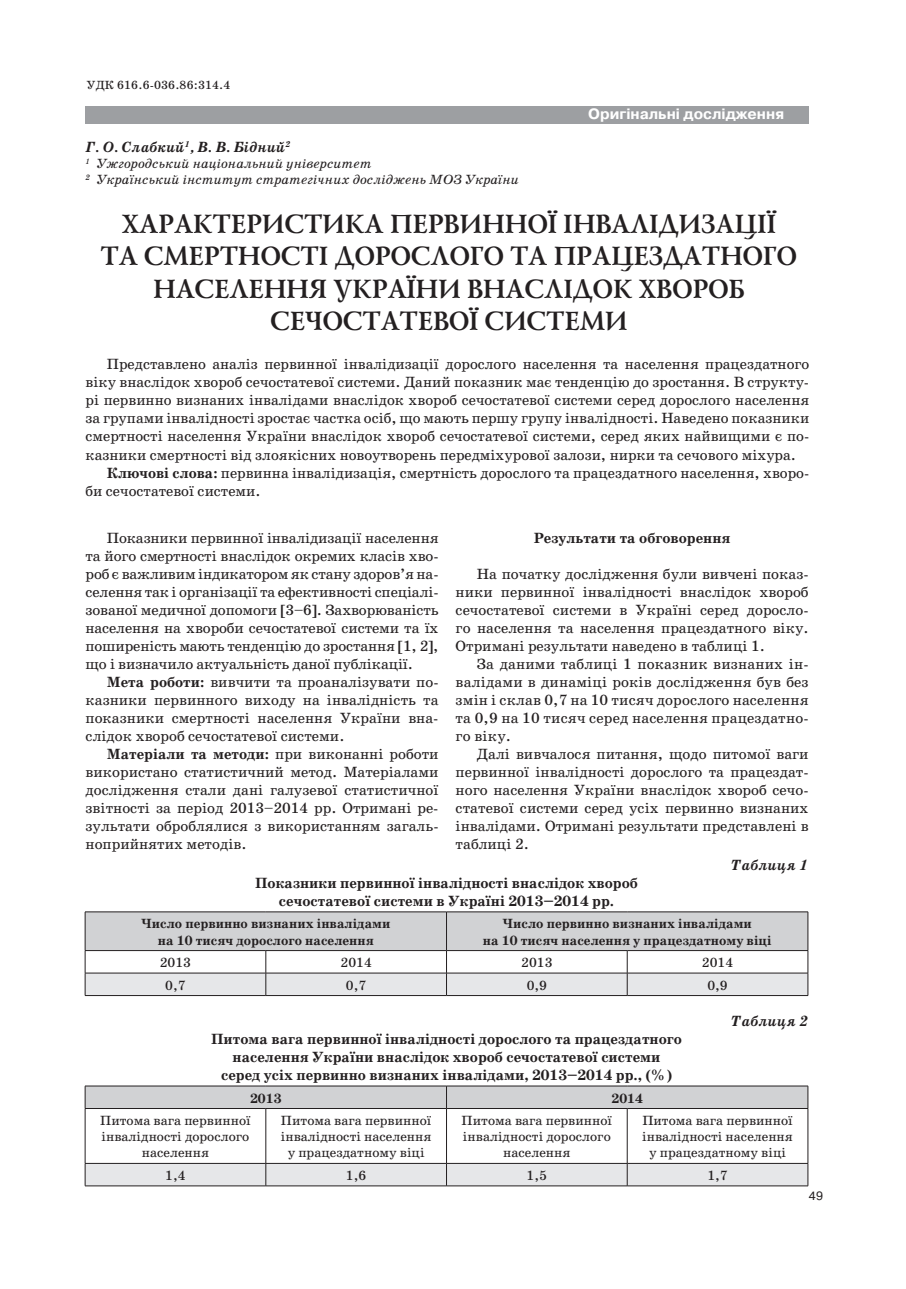
<style>
.page{position:relative;width:906px;height:1289px;background:#fff}
.page>*{position:absolute;margin:0;border:0;box-sizing:border-box;transform-origin:0 0}
.t1{font:700 27px "Lazurski C";color:#231f20}
.t2{font:15px/18px "School Book C";color:#231f20;text-align:justify}
.t3{font:700 15px/18px "School Book C";color:#231f20;text-align:center}
.t4{font:italic 700 15px "School Book C";color:#231f20}
.t5{font:700 15px "Pragmatica C";color:#fff}
.t6{font:13.5px/16.2px "School Book C";color:#231f20;text-align:center}
.t7{font:700 13.5px/16.2px "School Book C";color:#231f20;text-align:center}
.t8{font:italic 13.5px/16.2px "School Book C";color:#231f20}
.t9{font:12px "School Book C";letter-spacing:.01em;color:#231f20}
.t10{font:12px "Pragmatica C";color:#231f20}
.s1{font-weight:700}
</style>
<div class="page">
<div style="left:86px;top:106px;width:722px;height:18px;background:#9d9fa2"></div>
<svg style="left:85px;top:911px;width:723px;height:84px"></svg>
<hr style="left:85px;top:995px;width:181px;height:1px;background:#231f20">
<hr style="left:266px;top:995px;width:180px;height:1px;background:#231f20">
<hr style="left:446px;top:995px;width:181px;height:1px;background:#231f20">
<hr style="left:627px;top:995px;width:181px;height:1px;background:#231f20">
<svg style="left:85px;top:1085px;width:723px;height:100px"></svg>
<hr style="left:85px;top:1185px;width:181px;height:1px;background:#231f20">
<hr style="left:266px;top:1185px;width:180px;height:1px;background:#231f20">
<hr style="left:446px;top:1185px;width:181px;height:1px;background:#231f20">
<hr style="left:627px;top:1185px;width:181px;height:1px;background:#231f20">
<p class="t9" style="left:87px;top:79px;width:145px">УДК 616.6-036.86:314.4</p>
<p class="t5" style="left:588px;top:105px;width:197px">Оригінальні дослідження</p>
<p class="t4" style="left:86px;top:139px;width:206px">Г. О. Слабкий<sup>1</sup>, В. В. Бідний<sup>2</sup></p>
<p class="t8" style="left:86px;top:155px;width:435px"><sup>1</sup> Ужгородський національний університет<br><sup>2</sup> Український інститут стратегічних досліджень МОЗ України</p>
<h1 class="t1" style="left:120px;top:208px;width:20px">ХАРАКТЕРИСТИКА</h1>
<h1 class="t1" style="left:388px;top:208px;width:21px">ПЕРВИНН</h1>
<h1 class="t1" style="left:526px;top:208px;width:54px">ОЇІНВАЛІДИ</h1>
<h1 class="t1" style="left:699px;top:208px;width:31px">ЗАЦІЇ</h1>
<h1 class="t1" style="left:99px;top:241px;width:64px">ТА СМЕРТН</h1>
<h1 class="t1" style="left:259px;top:241px;width:37px">ОСТІ</h1>
<h1 class="t1" style="left:333px;top:241px;width:239px">ДОРОСЛОГО ТА ПРАЦЕ</h1>
<h1 class="t1" style="left:647px;top:241px;width:36px">ЗДАТН</h1>
<h1 class="t1" style="left:741px;top:241px;width:56px">ОГО</h1>
<h1 class="t1" style="left:152px;top:273px;width:21px">НАСЕЛЕННЯ</h1>
<h1 class="t1" style="left:332px;top:273px;width:20px">УКРАЇНИ</h1>
<h1 class="t1" style="left:466px;top:273px;width:19px">ВНАСЛІД</h1>
<h1 class="t1" style="left:591px;top:273px;width:152px">ОК ХВОРОБ</h1>
<h1 class="t1" style="left:269px;top:305px;width:18px">СЕЧ</h1>
<h1 class="t1" style="left:321px;top:305px;width:39px">ОСТАТЕВ</h1>
<h1 class="t1" style="left:447px;top:305px;width:57px">ОЇСИСТЕМИ</h1>
<p class="t2" style="left:107px;top:355px;width:704px">Представлено аналіз первинної інвалідизації дорослого населення та населення працездатного</p>
<p class="t2" style="left:86px;top:373px;width:725px">віку внаслідок хвороб сечостатевої системи. Даний показник має тенденцію до зростання. В структу-</p>
<p class="t2" style="left:86px;top:391px;width:725px">рі первинно визнаних інвалідами внаслідок хвороб сечостатевої системи серед дорослого населення</p>
<p class="t2" style="left:86px;top:409px;width:725px">за групами інвалідності зростає частка осіб, що мають першу групу інвалідності. Наведено показники</p>
<p class="t2" style="left:86px;top:427px;width:725px">смертності населення України внаслідок хвороб сечостатевої системи, серед яких найвищими є по-</p>
<p class="t2" style="left:86px;top:445px;width:712px">казники смертності від злоякісних новоутворень передміхурової залози, нирки та сечового міхура.</p>
<p class="t2" style="left:107px;top:463px;width:704px"><span class="s1">Ключові слова:</span> первинна інвалідизація, смертність дорослого та працездатного населення, хворо-</p>
<p class="t2" style="left:86px;top:481px;width:177px">би сечостатевої системи.</p>
<p class="t3" style="left:534px;top:528px;width:198px">Результати та обговорення</p>
<p class="t2" style="left:455px;top:565px;width:354px;text-indent:21px">На початку дослідження були вивчені показ&shy;ники первинної інвалідності внаслідок хвороб сечостатевої системи в Україні серед доросло&shy;го населення та населення працездатного віку.<br>Отримані результати наведено в таблиці 1.</p>
<p class="t2" style="left:455px;top:655px;width:354px;text-indent:21px">За даними таблиці 1 показник визнаних ін&shy;валідами в динаміці років дослідження був без змін і склав 0,7 на 10 тисяч дорослого населення та 0,9 на 10 тисяч серед населення працездатно&shy;го віку.</p>
<p class="t2" style="left:455px;top:745px;width:354px;text-indent:21px">Далі вивчалося питання, щодо питомої ваги первинної інвалідності дорослого та працездат&shy;ного населення України внаслідок хвороб сечо&shy;статевої системи серед усіх первинно визнаних інвалідами. Отримані результати представлені в таблиці 2.</p>
<p class="t4" style="left:731px;top:856px;width:79px">Таблиця 1</p>
<p class="t3" style="left:255px;top:873px;width:384px">Показники первинної інвалідності внаслідок хвороб сечостатевої системи в Україні 2013–2014 рр.</p>
<p class="t7" style="left:141px;top:915px;width:251px">Число первинно визнаних інвалідами на 10 тисяч дорослого населення</p>
<p class="t7" style="left:483px;top:915px;width:290px">Число первинно визнаних інвалідами<br>на 10 тисяч населення у працездатному віці</p>
<p class="t6" style="left:160px;top:954px;width:33px">2013</p>
<p class="t6" style="left:340px;top:954px;width:33px">2014</p>
<p class="t6" style="left:521px;top:954px;width:33px">2013</p>
<p class="t6" style="left:702px;top:954px;width:33px">2014</p>
<p class="t6" style="left:165px;top:977px;width:22px">0,7</p>
<p class="t6" style="left:346px;top:977px;width:22px">0,7</p>
<p class="t6" style="left:526px;top:977px;width:22px">0,9</p>
<p class="t6" style="left:707px;top:977px;width:22px">0,9</p>
<p class="t4" style="left:731px;top:1012px;width:79px">Таблиця 2</p>
<p class="t3" style="left:211px;top:1029px;width:472px">Питома вага первинної інвалідності дорослого та працездатного населення України внаслідок хвороб сечостатевої системи серед усіх первинно визнаних інвалідами, 2013–2014 рр., (%)</p>
<p class="t7" style="left:250px;top:1089px;width:33px">2013</p>
<p class="t7" style="left:611px;top:1089px;width:33px">2014</p>
<p class="t6" style="left:100px;top:1112px;width:152px">Питома вага первинної інвалідності дорослого населення</p>
<p class="t6" style="left:281px;top:1112px;width:152px">Питома вага первинної інвалідності населення у працездатному віці</p>
<p class="t6" style="left:461px;top:1112px;width:152px">Питома вага первинної інвалідності дорослого населення</p>
<p class="t6" style="left:642px;top:1112px;width:152px">Питома вага первинної інвалідності населення у працездатному віці</p>
<p class="t6" style="left:165px;top:1167px;width:22px">1,4</p>
<p class="t6" style="left:346px;top:1167px;width:22px">1,6</p>
<p class="t6" style="left:526px;top:1167px;width:22px">1,5</p>
<p class="t6" style="left:707px;top:1167px;width:22px">1,7</p>
<p class="t2" style="left:86px;top:529px;width:354px;text-indent:21px">Показники первинної інвалідизації населення та його смертності внаслідок окремих класів хво&shy;роб є важливим індикатором як стану здоров’я на&shy;селення так і організації та ефективності спеціалі&shy;зованої медичної допомоги [3–6]. Захворюваність населення на хвороби сечостатевої системи та їх поширеність мають тенденцію до зростання [1, 2], що і визначило актуальність даної публікації.</p>
<p class="t2" style="left:86px;top:673px;width:354px;text-indent:21px"><span class="s1">Мета роботи:</span> вивчити та проаналізувати по&shy;казники первинного виходу на інвалідність та показники смертності населення України вна&shy;слідок хвороб сечостатевої системи.</p>
<p class="t2" style="left:86px;top:745px;width:354px;text-indent:21px"><span class="s1">Матеріали та методи:</span> при виконанні роботи використано статистичний метод. Матеріалами дослідження стали дані галузевої статистичної звітності за період 2013–2014 рр. Отримані ре&shy;зультати оброблялися з використанням загаль&shy;ноприйнятих методів.</p>
<p class="t10" style="left:809px;top:1189px;width:16px">49</p>
</div>
